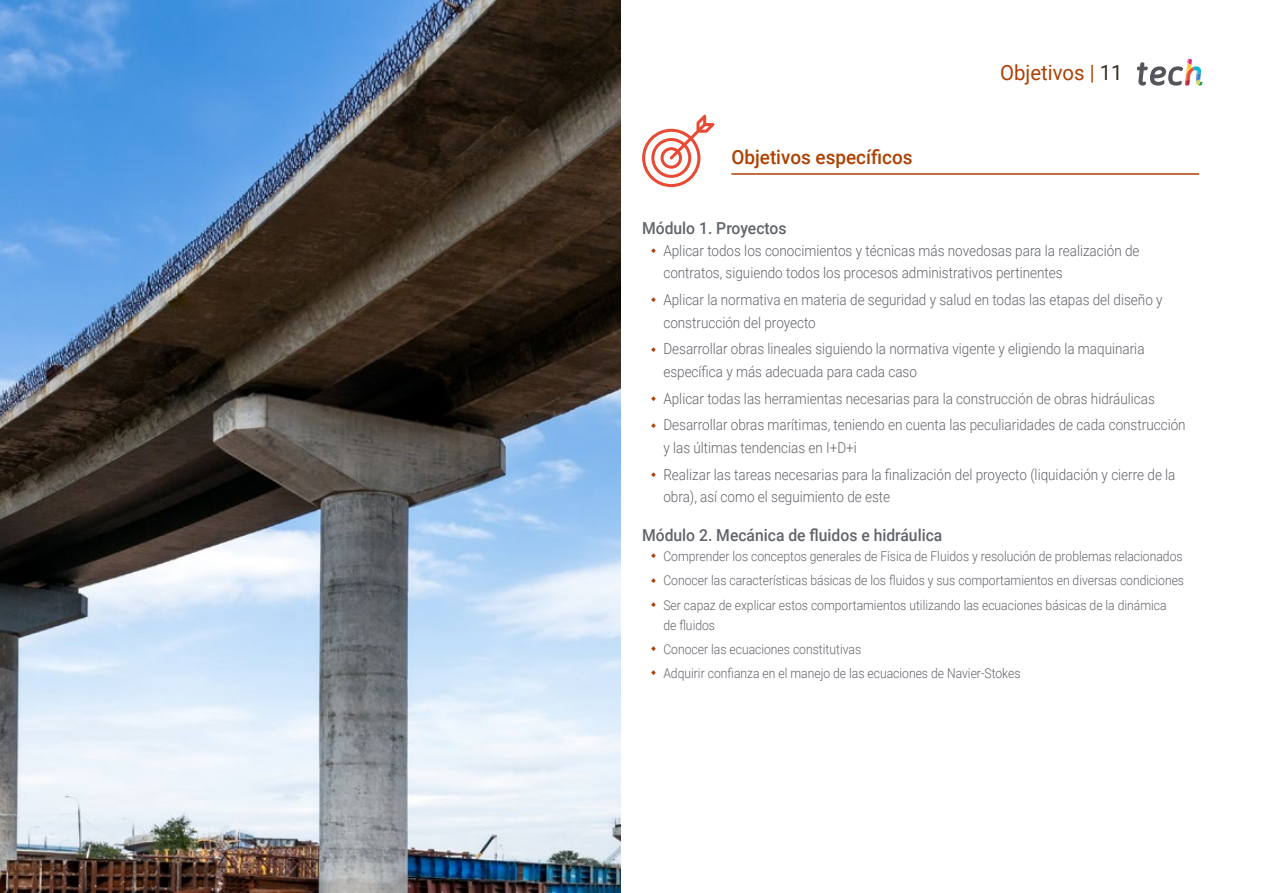
<style>
.page{position:relative;width:1263px;height:893px;background:#fff}
.page>*{position:absolute;margin:0;border:0;box-sizing:border-box;transform-origin:0 0}
.t1{font:21px "Roboto";color:#ae4000}
.t2{font:500 19.5px "Roboto";color:#ae4000}
.t3{font:500 16.5px "Roboto";color:#61646a;scale:.95 1}
.t4{font:300 15px/22.5px "Roboto";color:#61646a;scale:.9 1}
.t5{font:300 13.5px/24.2px "Roboto";color:#61646a;text-align:justify;scale:.9 1}
.s1{color:#312e20}
</style>
<div class="page">
<svg style="left:1137px;top:59px;width:65px;height:27px"></svg>
<img style="left:0;top:0;width:621px;height:893px">
<svg style="left:642px;top:115px;width:72px;height:72px"></svg>
<hr style="left:731px;top:174px;width:468px;height:1px;background:#ae4000">
<h2 class="t2" style="left:731px;top:143px;width:183px">Objetivos específicos</h2>
<h1 class="t1" style="left:1000px;top:57px;width:124px">Objetivos | <span class="s1">11</span></h1>
<p class="t3" style="left:642px;top:216px;width:153px">Módulo 1. Proyectos</p>
<p class="t4" style="left:663px;top:239px;width:531px">Aplicar todos los conocimientos y técnicas más novedosas para la realización de contratos, siguiendo todos los procesos administrativos pertinentes</p>
<p class="t4" style="left:663px;top:288px;width:556px">Aplicar la normativa en materia de seguridad y salud en todas las etapas del diseño y construcción del proyecto</p>
<p class="t4" style="left:663px;top:337px;width:536px">Desarrollar obras lineales siguiendo la normativa vigente y eligiendo la maquinaria específica y más adecuada para cada caso</p>
<p class="t4" style="left:663px;top:384px;width:582px;line-height:26.7px">Aplicar todas las herramientas necesarias para la construcción de obras hidráulicas<br>Desarrollar obras marítimas, teniendo en cuenta las peculiaridades de cada construcción</p>
<p class="t4" style="left:663px;top:434px;width:570px;line-height:26.7px">y las últimas tendencias en I+D+i<br>Realizar las tareas necesarias para la finalización del proyecto (liquidación y cierre de la</p>
<p class="t4" style="left:663px;top:485px;width:254px">obra), así como el seguimiento de este</p>
<p class="t3" style="left:642px;top:524px;width:318px">Módulo 2. Mecánica de fluidos e hidráulica</p>
<p class="t5" style="left:663px;top:544px;width:580px">Comprender los conceptos generales de Física de Fluidos y resolución de problemas relacionados Conocer las características básicas de los fluidos y sus comportamientos en diversas condiciones Ser capaz de explicar estos comportamientos utilizando las ecuaciones básicas de la dinámica</p>
<p class="t5" style="left:663px;top:612px;width:398px;text-align:left">de fluidos<br>Conocer las ecuaciones constitutivas<br>Adquirir confianza en el manejo de las ecuaciones de Navier-Stokes</p>
</div>
